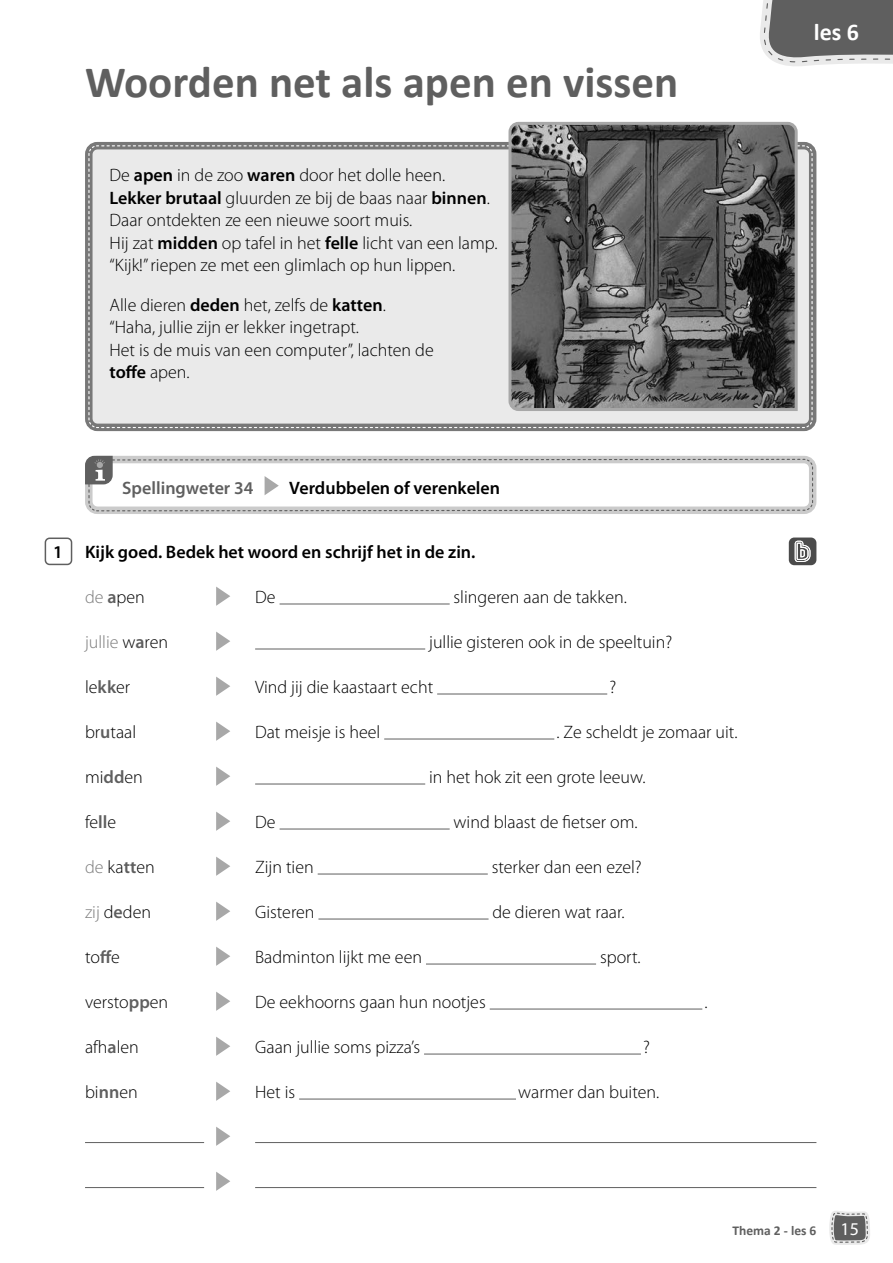
<style>
.page{position:relative;width:893px;height:1263px;background:#fff}
.page>*{position:absolute;margin:0;border:0;box-sizing:border-box;transform-origin:0 0}
.t1{font:700 45px "Calibri";color:#5f5f5f}
.t2{font:700 24px "Calibri";color:#fff}
.t3{font:300 18px/22.5px "Myriad Pro";color:#000}
.t4{font:600 18px "Myriad Pro";color:#000}
.t5{font:600 18px "Myriad Pro";color:#5f5f5f}
.t6{font:300 18px "Myriad Pro";color:#7c7c7c}
.t7{font:18px "Myriad Pro";color:#fff}
.t8{font:700 13.5px "Calibri";color:#5f5f5f}
.s1{font-weight:600}
.s2{color:#7c7c7c}
.s3{font-weight:600;color:#5f5f5f}
.s4{color:#000}
</style>
<div class="page">
<svg style="left:829px;top:1211px;width:41px;height:34px"></svg>
<svg style="left:760px;top:0;width:133px;height:66px;background:#7e7e7e"></svg>
<div style="left:85px;top:142px;width:731px;height:289px;border:8px solid #787878;border-radius:9px"></div>
<div style="left:88px;top:145px;width:725px;height:284px;background:#eaeaea"></div>
<svg style="left:507px;top:121px;width:292px;height:291px;background:#5e5e5e"></svg>
<div style="left:85px;top:456px;width:731px;height:58px;border:8px solid #cbcbcb;border-radius:9px"></div>
<svg style="left:85px;top:455px;width:729px;height:57px"></svg>
<svg style="left:216px;top:586px;width:14px;height:20px"></svg>
<hr style="left:280px;top:604px;width:170px;height:1px;background:#5f5f5f">
<svg style="left:216px;top:631px;width:14px;height:20px"></svg>
<hr style="left:255px;top:649px;width:170px;height:1px;background:#5f5f5f">
<svg style="left:216px;top:676px;width:14px;height:20px"></svg>
<hr style="left:437px;top:694px;width:170px;height:1px;background:#5f5f5f">
<svg style="left:216px;top:721px;width:14px;height:20px"></svg>
<hr style="left:384px;top:739px;width:170px;height:1px;background:#5f5f5f">
<svg style="left:216px;top:766px;width:14px;height:20px"></svg>
<hr style="left:255px;top:784px;width:170px;height:1px;background:#5f5f5f">
<svg style="left:216px;top:811px;width:14px;height:20px"></svg>
<hr style="left:280px;top:829px;width:170px;height:1px;background:#5f5f5f">
<svg style="left:216px;top:857px;width:14px;height:19px"></svg>
<hr style="left:318px;top:874px;width:170px;height:1px;background:#5f5f5f">
<svg style="left:216px;top:902px;width:14px;height:19px"></svg>
<hr style="left:318px;top:919px;width:171px;height:1px;background:#5f5f5f">
<svg style="left:216px;top:947px;width:14px;height:19px"></svg>
<hr style="left:426px;top:964px;width:170px;height:1px;background:#5f5f5f">
<svg style="left:216px;top:992px;width:14px;height:19px"></svg>
<hr style="left:490px;top:1009px;width:212px;height:1px;background:#5f5f5f">
<svg style="left:216px;top:1037px;width:14px;height:19px"></svg>
<hr style="left:424px;top:1054px;width:217px;height:1px;background:#5f5f5f">
<svg style="left:216px;top:1082px;width:14px;height:19px"></svg>
<hr style="left:299px;top:1099px;width:217px;height:1px;background:#5f5f5f">
<hr style="left:85px;top:1142px;width:119px;height:1px;background:#5f5f5f">
<svg style="left:216px;top:1127px;width:14px;height:19px"></svg>
<hr style="left:255px;top:1142px;width:561px;height:1px;background:#5f5f5f">
<hr style="left:85px;top:1187px;width:119px;height:1px;background:#5f5f5f">
<svg style="left:216px;top:1172px;width:14px;height:19px"></svg>
<hr style="left:255px;top:1187px;width:561px;height:1px;background:#5f5f5f">
<div style="left:45px;top:537px;width:27px;height:28px;border:2px solid #5f5f5f;border-radius:4px"></div>
<svg style="left:789px;top:537px;width:27px;height:28px"></svg>
<h1 class="t1" style="left:85px;top:53px;width:595px">Woorden net als apen en vissen</h1>
<p class="t3" style="left:110px;top:164px;width:390px">De <span class="s1">apen</span> in de zoo <span class="s1">waren</span> door het dolle heen.<br><span class="s1">Lekker brutaal</span> gluurden ze bij de baas naar <span class="s1">binnen</span>.<br>Daar ontdekten ze een nieuwe soort muis.<br>Hij zat <span class="s1">midden</span> op tafel in het <span class="s1">felle</span> licht van een lamp. “Kijk!” riepen ze met een glimlach op hun lippen.</p>
<p class="t3" style="left:110px;top:294px;width:326px">Alle dieren <span class="s1">deden</span> het, zelfs de <span class="s1">katten</span>. “Haha, jullie zijn er lekker ingetrapt.<br>Het is de muis van een computer”, lachten de <span class="s1">toffe</span> apen.</p>
<p class="t4" style="left:53px;top:542px;width:11px">1</p>
<p class="t5" style="left:122px;top:478px;width:133px">Spellingweter 34</p>
<p class="t4" style="left:289px;top:478px;width:212px">Verdubbelen of verenkelen</p>
<p class="t4" style="left:85px;top:542px;width:392px">Kijk goed. Bedek het woord en schrijf het in de zin.</p>
<p class="t3" style="left:85px;top:585px;width:61px"><span class="s2">de</span> <span class="s3">a</span>pen</p>
<p class="t3" style="left:255px;top:585px;width:22px">De</p>
<p class="t3" style="left:454px;top:585px;width:175px">slingeren aan de takken.</p>
<p class="t6" style="left:85px;top:631px;width:85px">jullie <span class="s4">w</span><span class="s3">a</span><span class="s4">ren</span></p>
<p class="t3" style="left:429px;top:630px;width:245px">jullie gisteren ook in de speeltuin?</p>
<p class="t3" style="left:85px;top:675px;width:47px">le<span class="s3">kk</span>er</p>
<p class="t3" style="left:255px;top:675px;width:180px">Vind jij die kaastaart echt</p>
<p class="t3" style="left:609px;top:675px;width:8px">?</p>
<p class="t3" style="left:85px;top:720px;width:53px">br<span class="s3">u</span>taal</p>
<p class="t3" style="left:255px;top:720px;width:127px">Dat meisje is heel</p>
<p class="t3" style="left:557px;top:720px;width:182px">. Ze scheldt je zomaar uit.</p>
<p class="t3" style="left:85px;top:765px;width:59px">mi<span class="s3">dd</span>en</p>
<p class="t3" style="left:429px;top:765px;width:218px">in het hok zit een grote leeuw.</p>
<p class="t3" style="left:85px;top:810px;width:33px">fe<span class="s3">ll</span>e</p>
<p class="t3" style="left:255px;top:810px;width:22px">De</p>
<p class="t3" style="left:454px;top:810px;width:186px">wind blaast de etser om.</p>
<p class="t3" style="left:85px;top:855px;width:71px"><span class="s2">de</span> ka<span class="s3">tt</span>en</p>
<p class="t3" style="left:255px;top:855px;width:60px">Zijn tien</p>
<p class="t3" style="left:492px;top:855px;width:151px">sterker dan een ezel?</p>
<p class="t3" style="left:85px;top:900px;width:68px"><span class="s2">zij</span> d<span class="s3">e</span>den</p>
<p class="t3" style="left:255px;top:900px;width:61px">Gisteren</p>
<p class="t3" style="left:492px;top:900px;width:134px">de dieren wat raar.</p>
<p class="t3" style="left:85px;top:945px;width:36px">to<span class="s3">ff</span>e</p>
<p class="t3" style="left:255px;top:945px;width:168px">Badminton lijkt me een</p>
<p class="t3" style="left:600px;top:945px;width:42px">sport.</p>
<p class="t3" style="left:85px;top:990px;width:85px">versto<span class="s3">pp</span>en</p>
<p class="t3" style="left:255px;top:990px;width:232px">De eekhoorns gaan hun nootjes</p>
<p class="t3" style="left:705px;top:990px;width:5px">.</p>
<p class="t3" style="left:85px;top:1035px;width:55px">afh<span class="s3">a</span>len</p>
<p class="t3" style="left:255px;top:1035px;width:166px">Gaan jullie soms pizza’s</p>
<p class="t3" style="left:643px;top:1035px;width:8px">?</p>
<p class="t3" style="left:85px;top:1080px;width:54px">bi<span class="s3">nn</span>en</p>
<p class="t3" style="left:255px;top:1080px;width:42px">Het is</p>
<p class="t3" style="left:518px;top:1080px;width:143px">warmer dan buiten.</p>
<h2 class="t2" style="left:814px;top:16px;width:47px">les 6</h2>
<p class="t8" style="left:732px;top:1221px;width:85px">Thema 2 - les 6</p>
<p class="t7" style="left:840px;top:1217px;width:20px">15</p>
</div>
